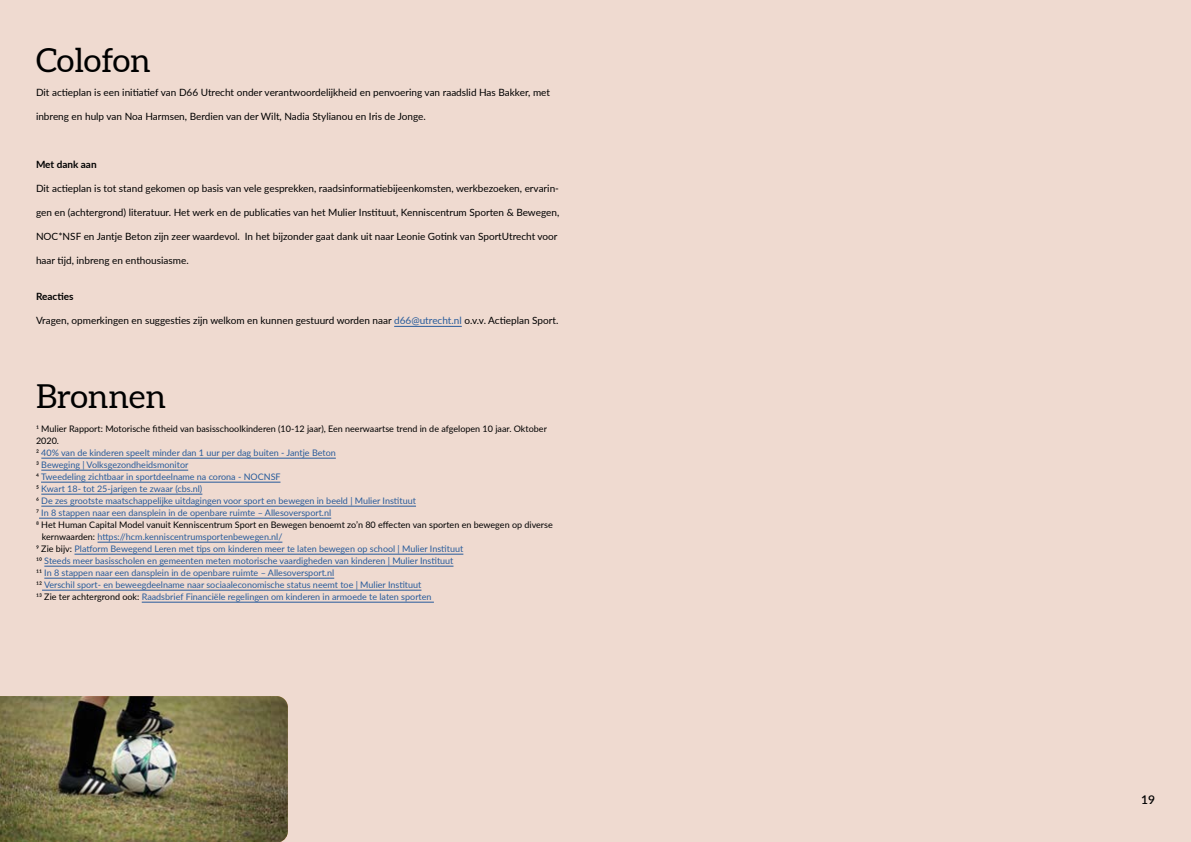
<style>
.page{position:relative;width:1191px;height:842px;background:#fff}
.page>*{position:absolute;margin:0;border:0;box-sizing:border-box;transform-origin:0 0}
.t1{font:33px "Aleo";color:#000}
.t2{font:600 12px "Lato";color:#000}
.t3{font:10px "Lato";color:#000}
.t4{font:700 10px "Lato";color:#000}
.t5{font:9px "Lato";color:#275b9b}
.t6{font:9px "Lato";color:#000}
.s1{color:#275b9b}
.s2{color:#000}
</style>
<div class="page">
<div style="left:581px;top:0;width:610px;height:842px;background:#efdad0"></div>
<div style="left:0;top:0;width:609px;height:842px;background:#efdad0"></div>
<hr style="left:41px;top:458px;width:295px;height:1px;background:#275b9b">
<hr style="left:41px;top:470px;width:147px;height:1px;background:#275b9b">
<hr style="left:41px;top:482px;width:239px;height:1px;background:#275b9b">
<hr style="left:41px;top:494px;width:161px;height:1px;background:#275b9b">
<hr style="left:41px;top:506px;width:375px;height:1px;background:#275b9b">
<hr style="left:39px;top:518px;width:292px;height:1px;background:#275b9b">
<hr style="left:98px;top:542px;width:184px;height:1px;background:#275b9b">
<hr style="left:74px;top:554px;width:389px;height:1px;background:#275b9b">
<hr style="left:44px;top:566px;width:409px;height:1px;background:#275b9b">
<hr style="left:44px;top:578px;width:290px;height:1px;background:#275b9b">
<hr style="left:42px;top:590px;width:379px;height:1px;background:#275b9b">
<hr style="left:142px;top:602px;width:292px;height:1px;background:#275b9b">
<img style="left:0;top:696px;width:288px;height:146px">
<hr style="left:394px;top:326px;width:68px;height:1px;background:#275b9b">
<h1 class="t1" style="left:36px;top:41px;width:116px">Colofon</h1>
<p class="t3" style="left:36px;top:85px;width:515px">Dit actieplan is een initiatief van D66 Utrecht onder verantwoordelijkheid en penvoering van raadslid Has Bakker, met</p>
<p class="t3" style="left:36px;top:109px;width:391px">inbreng en hulp van Noa Harmsen, Berdien van der Wilt, Nadia Stylianou en Iris de Jonge.</p>
<p class="t4" style="left:36px;top:157px;width:62px">Met dank aan</p>
<p class="t3" style="left:36px;top:181px;width:524px">Dit actieplan is tot stand gekomen op basis van vele gesprekken, raadsinformatiebijeenkomsten, werkbezoeken, ervarin-</p>
<p class="t3" style="left:36px;top:205px;width:525px">gen en (achtergrond) literatuur. Het werk en de publicaties van het Mulier Instituut, Kenniscentrum Sporten &amp; Bewegen,</p>
<p class="t3" style="left:36px;top:229px;width:523px">NOC*NSF en Jantje Beton zijn zeer waardevol. In het bijzonder gaat dank uit naar Leonie Gotink van SportUtrecht voor</p>
<p class="t3" style="left:36px;top:253px;width:154px">haar tijd, inbreng en enthousiasme.</p>
<p class="t4" style="left:36px;top:289px;width:39px">Reacties</p>
<p class="t3" style="left:36px;top:313px;width:524px">Vragen, opmerkingen en suggesties zijn welkom en kunnen gestuurd worden naar <span class="s1">d66@utrecht.nl</span> o.v.v. Actieplan Sport.</p>
<h1 class="t1" style="left:36px;top:377px;width:131px">Bronnen</h1>
<p class="t6" style="left:36px;top:422px;width:512px">1 Mulier Rapport: Motorische fitheid van basisschoolkinderen (10-12 jaar), Een neerwaartse trend in de afgelopen 10 jaar. Oktober</p>
<p class="t6" style="left:36px;top:434px;width:25px">2020.</p>
<p class="t5" style="left:36px;top:446px;width:301px"><span class="s2">2</span> 40% van de kinderen speelt minder dan 1 uur per dag buiten - Jantje Beton</p>
<p class="t5" style="left:36px;top:458px;width:154px"><span class="s2">3</span> Beweging | Volksgezondheidsmonitor</p>
<p class="t5" style="left:36px;top:470px;width:246px"><span class="s2">4</span> Tweedeling zichtbaar in sportdeelname na corona - NOCNSF</p>
<p class="t5" style="left:36px;top:482px;width:168px"><span class="s2">5</span> Kwart 18- tot 25-jarigen te zwaar (cbs.nl)</p>
<p class="t5" style="left:36px;top:494px;width:381px"><span class="s2">6</span> De zes grootste maatschappelijke uitdagingen voor sport en bewegen in beeld | Mulier Instituut</p>
<p class="t5" style="left:36px;top:506px;width:297px"><span class="s2">7</span> In 8 stappen naar een dansplein in de openbare ruimte – Allesoversport.nl</p>
<p class="t6" style="left:36px;top:518px;width:518px">8 Het Human Capital Model vanuit Kenniscentrum Sport en Bewegen benoemt zo’n 80 effecten van sporten en bewegen op diverse</p>
<p class="t5" style="left:42px;top:530px;width:242px"><span class="s2">kernwaarden:</span> https://hcm.kenniscentrumsportenbewegen.nl/</p>
<p class="t5" style="left:36px;top:542px;width:429px"><span class="s2">9 Zie bijv:</span> Platform Bewegend Leren met tips om kinderen meer te laten bewegen op school | Mulier Instituut</p>
<p class="t5" style="left:36px;top:554px;width:419px"><span class="s2">10</span> Steeds meer basisscholen en gemeenten meten motorische vaardigheden van kinderen | Mulier Instituut</p>
<p class="t5" style="left:36px;top:566px;width:300px"><span class="s2">11</span> In 8 stappen naar een dansplein in de openbare ruimte – Allesoversport.nl</p>
<p class="t5" style="left:36px;top:578px;width:387px"><span class="s2">12</span> Verschil sport- en beweegdeelname naar sociaaleconomische status neemt toe | Mulier Instituut</p>
<p class="t5" style="left:36px;top:590px;width:397px"><span class="s2">13 Zie ter achtergrond ook:</span> Raadsbrief Financiële regelingen om kinderen in armoede te laten sporten</p>
<h2 class="t2" style="left:1141px;top:791px;width:15px">19</h2>
</div>
